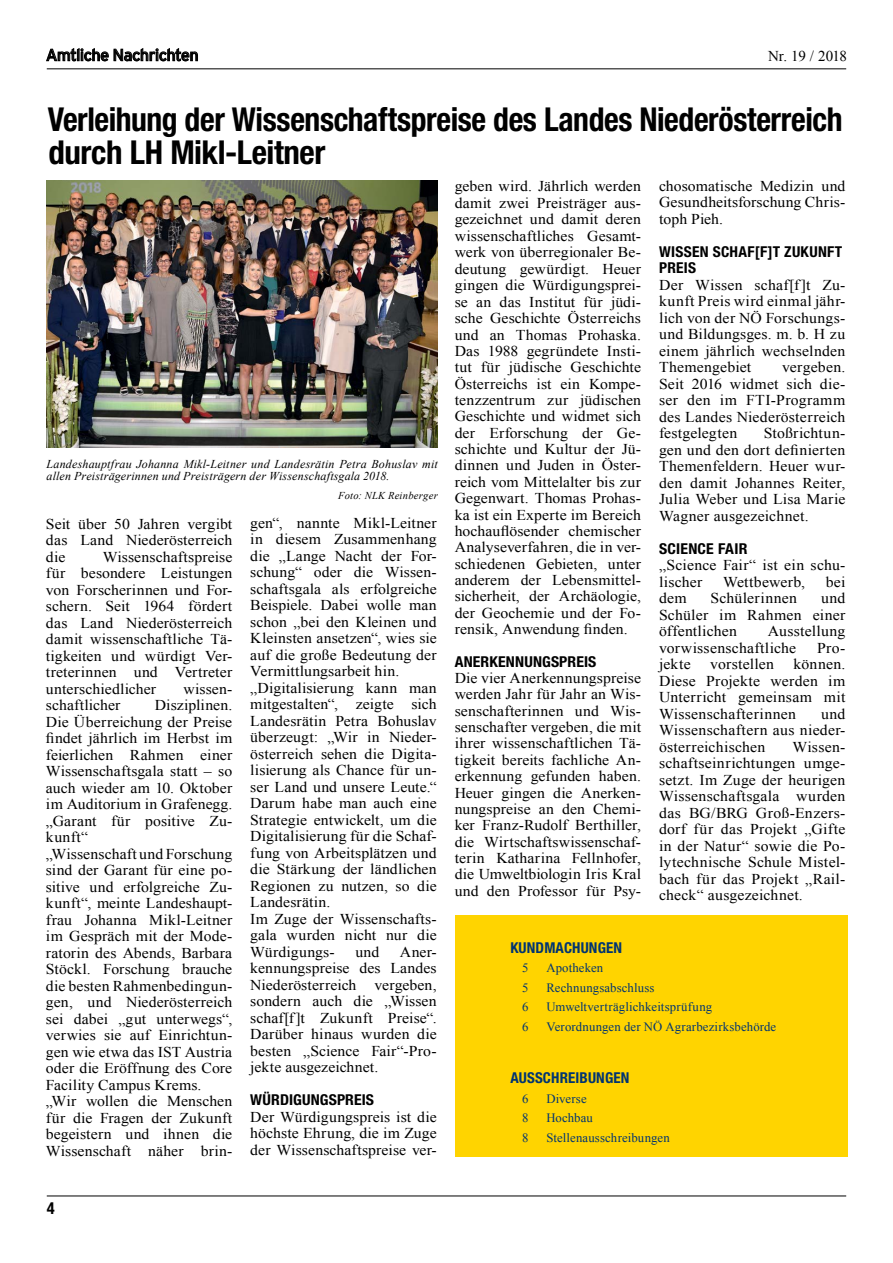
<style>
.page{position:relative;width:893px;height:1263px;background:#fff}
.page>*{position:absolute;margin:0;border:0;box-sizing:border-box;transform-origin:0 0}
.t1{font:700 condensed 33px/33px "Helvetica Neue LT Pro";letter-spacing:-.015em;color:#000;scale:.96 1}
.t2{font:16.5px "Interstate";letter-spacing:-.03em;color:#000}
.t3{font:700 condensed 16.5px "Helvetica Neue LT Pro";color:#000}
.t4{font:15px/16.5px "Times New Roman";letter-spacing:.01em;color:#000;text-align:justify;scale:1.05 1}
.t5{font:700 condensed 15px "Helvetica Neue LT Pro";letter-spacing:.01em;color:#000;scale:1.05 1}
.t6{font:700 condensed 15px "Helvetica Neue LT Pro";letter-spacing:.01em;color:#003471}
.t7{font:700 condensed 15px/16.5px "Helvetica Neue LT Pro";letter-spacing:.01em;color:#000}
.t8{font:15px "Times New Roman";letter-spacing:.01em;color:#000}
.t9{font:12.75px "Times New Roman";letter-spacing:.01em;color:#003471}
.t10{font:italic 12px/12px "Times New Roman";letter-spacing:.015em;color:#000}
.t11{font:italic 10.5px "Times New Roman";letter-spacing:.025em;color:#000}
</style>
<div class="page">
<hr style="left:47px;top:68px;width:799px;height:1px;background:#000">
<hr style="left:47px;top:1195px;width:799px;height:1px;background:#000">
<svg style="left:46px;top:48px;width:152px;height:13px"></svg>
<img style="left:47px;top:181px;width:391px;height:266px">
<div style="left:455px;top:915px;width:393px;height:241px;background:#ffd400"></div>
<p class="t2" style="left:46px;top:46px;width:154px">Amtliche Nachrichten</p>
<p class="t8" style="left:768px;top:46px;width:80px">Nr. 19 / 2018</p>
<h1 class="t1" style="left:48px;top:102px;width:829px">Verleihung der Wissenschaftspreise des Landes Niederösterreich durch LH Mikl-Leitner</h1>
<p class="t10" style="left:47px;top:458px;width:393px">Landeshauptfrau Johanna Mikl-Leitner und Landesrätin Petra Bohuslav mit allen Preisträgerinnen und Preisträgern der Wissenschaftsgala 2018.</p>
<p class="t11" style="left:338px;top:488px;width:101px">Foto: NLK Reinberger</p>
<p class="t4" style="left:46px;top:515px;width:179px">Seit über 50 Jahren vergibt das Land Niederösterreich die</p>
<p class="t4" style="left:250px;top:514px;width:179px;text-align:left">gen“, nannte Mikl-Leitner in diesem Zusammenhang die „Lange Nacht der For&shy;schung“ oder die Wissen&shy;schaftsgala als erfolgreiche<br>Beispiele. Dabei wolle man schon „bei den Kleinen und<br>Kleinsten ansetzen“, wies sie auf die große Bedeutung der<br>Vermittlungsarbeit hin. „Digitalisierung kann man mitgestalten“, zeigte sich<br>Landesrätin Petra Bohuslav überzeugt: „Wir in Nieder&shy;österreich sehen die Digita&shy;lisierung als Chance für un&shy;ser Land und unsere Leute.“<br>Darum habe man auch eine<br>Strategie entwickelt, um die<br>Digitalisierung für die Schaf&shy;fung von Arbeitsplätzen und die Stärkung der ländlichen<br>Regionen zu nutzen, so die<br>Landesrätin.<br>Im Zuge der Wissenschafts&shy;gala wurden nicht nur die<br>Würdigungs-</p>
<p class="t4" style="left:46px;top:548px;width:179px;text-indent:57px">Wissenschaftspreise für besondere Leistungen von Forscherinnen und For&shy;schern. Seit 1964 fördert das Land Niederösterreich damit wissenschaftliche Tä&shy;tigkeiten und würdigt Ver&shy;treterinnen und Vertreter unterschiedlicher</p>
<p class="t4" style="left:183px;top:680px;width:48px">wissen-</p>
<p class="t4" style="left:46px;top:697px;width:179px;text-align:left;text-indent:109px">Disziplinen.<br>Die Überreichung der Preise findet jährlich im Herbst im feierlichen Rahmen einer<br>Wissenschaftsgala statt – so auch wieder am 10. Oktober im Auditorium in Grafenegg. „Garant für positive Zu&shy;kunft“<br>„Wissenschaft und Forschung sind der Garant für eine po&shy;sitive und erfolgreiche Zu&shy;kunft“, meinte Landeshaupt&shy;frau Johanna Mikl-Leitner im Gespräch mit der Mode&shy;ratorin des Abends, Barbara<br>Stöckl. Forschung brauche die besten Rahmenbedingun&shy;gen, und Niederösterreich sei dabei „gut unterwegs“, verwies sie auf Einrichtun&shy;gen wie etwa das IST Austria oder die Eröffnung des Core<br>Facility Campus Krems. „Wir wollen die Menschen für die Fragen der Zukunft begeistern und ihnen die<br>Wissenschaft näher brin-</p>
<p class="t4" style="left:46px;top:697px;width:72px">schaftlicher</p>
<p class="t4" style="left:355px;top:943px;width:24px">und</p>
<p class="t4" style="left:250px;top:943px;width:179px;text-indent:150px">Aner&shy;kennungspreise des Landes Niederösterreich vergeben, sondern auch die „Wissen schaf[f]t Zukunft Preise“.<br>Darüber hinaus wurden die besten „Science Fair“-Pro&shy;jekte ausgezeichnet.</p>
<p class="t5" style="left:250px;top:1091px;width:119px">WÜRDIGUNGSPREIS</p>
<p class="t4" style="left:250px;top:1108px;width:179px">Der Würdigungspreis ist die höchste Ehrung, die im Zuge der Wissenschaftspreise ver-</p>
<p class="t4" style="left:455px;top:178px;width:179px">geben wird. Jährlich werden damit zwei Preisträger aus&shy;gezeichnet und damit deren wissenschaftliches Gesamt&shy;werk von überregionaler Be&shy;deutung gewürdigt. Heuer gingen die Würdigungsprei&shy;se an das Institut für jüdi&shy;sche Geschichte Österreichs und an Thomas Prohaska.<br>Das 1988 gegründete Insti&shy;tut für jüdische Geschichte Österreichs ist ein Kompe&shy;tenzzentrum zur jüdischen Geschichte und widmet sich der Erforschung der Ge&shy;schichte und Kultur der Jü&shy;dinnen und Juden in Öster&shy;reich vom Mittelalter bis zur Gegenwart. Thomas Prohas&shy;ka ist ein Experte im Bereich hochauflösender chemischer Analyseverfahren, die in ver&shy;schiedenen Gebieten, unter anderem der Lebensmittel&shy;sicherheit, der Archäologie, der Geochemie und der Fo&shy;rensik, Anwendung finden.</p>
<p class="t5" style="left:455px;top:652px;width:136px">ANERKENNUNGSPREIS</p>
<p class="t4" style="left:455px;top:670px;width:179px">Die vier Anerkennungspreise werden Jahr für Jahr an Wis&shy;senschafterinnen und Wis&shy;senschafter vergeben, die mit ihrer wissenschaftlichen Tä&shy;tigkeit bereits fachliche An&shy;erkennung gefunden haben.<br>Heuer gingen die Anerken&shy;nungspreise an den Chemi&shy;ker Franz-Rudolf Berthiller, die Wirtschaftswissenschaf&shy;terin Katharina Fellnhofer, die Umweltbiologin Iris Kral und den Professor für Psy-</p>
<p class="t4" style="left:659px;top:178px;width:179px">chosomatische Medizin und Gesundheitsforschung Chris&shy;toph Pieh.</p>
<p class="t7" style="left:659px;top:243px;width:185px">WISSEN SCHAF[F]T ZUKUNFT<br>PREIS</p>
<p class="t4" style="left:659px;top:276px;width:179px">Der Wissen schaf[f]t Zu&shy;kunft Preis wird einmal jähr&shy;lich von der NÖ Forschungs&shy;und Bildungsges. m. b. H zu einem jährlich wechselnden Themengebiet</p>
<p class="t4" style="left:659px;top:359px;width:179px;text-indent:123px">vergeben.<br>Seit 2016 widmet sich die&shy;ser den im FTI-Programm des Landes Niederösterreich festgelegten</p>
<p class="t4" style="left:659px;top:425px;width:179px;text-indent:105px">Stoßrichtun&shy;gen und den dort definierten Themenfeldern. Heuer wur&shy;den damit Johannes Reiter, Julia Weber und Lisa Marie Wagner ausgezeichnet.</p>
<p class="t5" style="left:659px;top:539px;width:86px">SCIENCE FAIR</p>
<p class="t4" style="left:659px;top:557px;width:179px">„Science Fair“ ist ein schu&shy;lischer</p>
<p class="t4" style="left:723px;top:573px;width:80px">Wettbewerb,</p>
<p class="t4" style="left:826px;top:573px;width:20px">bei</p>
<p class="t4" style="left:659px;top:590px;width:28px">dem</p>
<p class="t4" style="left:711px;top:590px;width:84px">Schülerinnen</p>
<p class="t4" style="left:659px;top:590px;width:179px;text-indent:162px">und Schüler im Rahmen einer öffentlichen</p>
<p class="t4" style="left:659px;top:623px;width:179px;text-indent:109px">Ausstellung vorwissenschaftliche</p>
<p class="t4" style="left:817px;top:639px;width:28px">Pro-</p>
<p class="t4" style="left:659px;top:656px;width:32px">jekte</p>
<p class="t4" style="left:710px;top:656px;width:62px">vorstellen</p>
<p class="t4" style="left:659px;top:656px;width:179px;text-indent:135px">können.<br>Diese Projekte werden im Unterricht gemeinsam mit Wissenschafterinnen</p>
<p class="t4" style="left:659px;top:705px;width:179px;text-indent:162px">und Wissenschaftern aus nieder&shy;österreichischen</p>
<p class="t4" style="left:659px;top:738px;width:179px;text-indent:133px">Wissen&shy;schaftseinrichtungen umge&shy;setzt. Im Zuge der heurigen Wissenschaftsgala wurden das BG/BRG Groß-Enzers&shy;dorf für das Projekt „Gifte in der Natur“ sowie die Po&shy;lytechnische Schule Mistel&shy;bach für das Projekt „Rail&shy;check“ ausgezeichnet.</p>
<p class="t6" style="left:510px;top:938px;width:113px">KUNDMACHUNGEN</p>
<p class="t9" style="left:522px;top:959px;width:8px">5</p>
<p class="t9" style="left:546px;top:959px;width:58px">Apotheken</p>
<p class="t9" style="left:522px;top:979px;width:8px">5</p>
<p class="t9" style="left:546px;top:979px;width:110px">Rechnungsabschluss</p>
<p class="t9" style="left:522px;top:998px;width:8px">6</p>
<p class="t9" style="left:546px;top:998px;width:167px">Umweltverträglichkeitsprüfung</p>
<p class="t9" style="left:522px;top:1018px;width:8px">6</p>
<p class="t9" style="left:546px;top:1018px;width:231px">Verordnungen der NÖ Agrarbezirksbehörde</p>
<p class="t6" style="left:510px;top:1068px;width:121px">AUSSCHREIBUNGEN</p>
<p class="t9" style="left:522px;top:1090px;width:8px">6</p>
<p class="t9" style="left:546px;top:1090px;width:42px">Diverse</p>
<p class="t9" style="left:522px;top:1109px;width:8px">8</p>
<p class="t9" style="left:546px;top:1109px;width:48px">Hochbau</p>
<p class="t9" style="left:522px;top:1129px;width:8px">8</p>
<p class="t9" style="left:546px;top:1129px;width:125px">Stellenausschreibungen</p>
<p class="t3" style="left:47px;top:1198px;width:9px">4</p>
</div>
